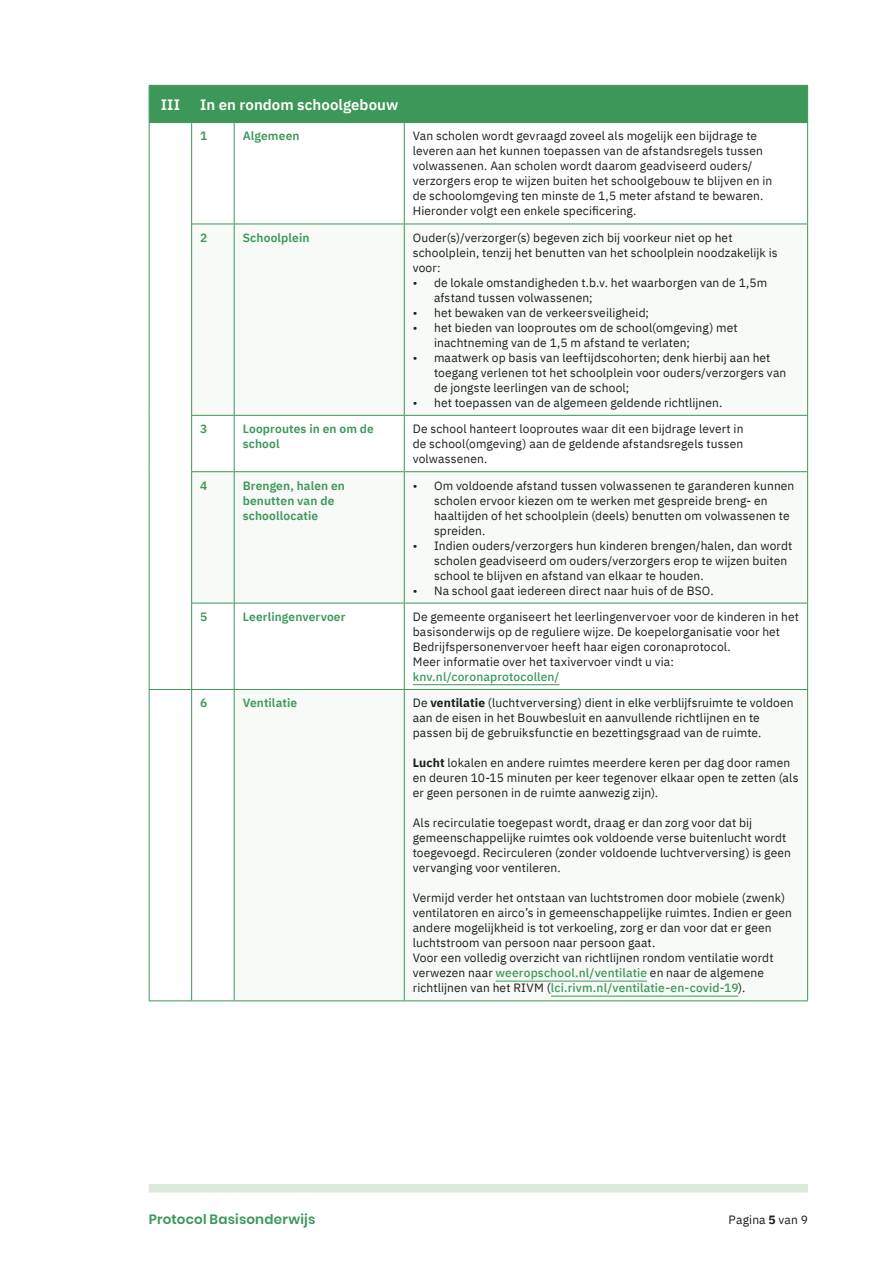
<style>
.page{position:relative;width:893px;height:1263px;background:#fff}
.page>*{position:absolute;margin:0;border:0;box-sizing:border-box;transform-origin:0 0}
.tabel_titel{font:600 15px "IBM Plex Sans";letter-spacing:.005em;color:#fff}
.tabel_nummer{font:600 15px "IBM Plex Sans";color:#fff}
.t1{font:600 13.5px "Poppins";letter-spacing:.015em;color:#3d9758}
.tabel{font:12px/15px "IBM Plex Sans";letter-spacing:.01em;color:#1d1d1b}
.tabel_kopje{font:600 12px/15px "IBM Plex Sans";letter-spacing:.01em;color:#3d9758}
.s1{font-weight:500;color:#3d9758}
.s2{font-weight:700}
</style>
<div class="page">
<div style="left:149px;top:1184px;width:659px;height:8px;background:#dde9dc"></div>
<div style="left:150px;top:86px;width:657px;height:36px;background:#3d9758"></div>
<svg style="left:192px;top:225px;width:615px;height:775px"></svg>
<hr style="left:149px;top:85px;width:43px;height:1px;background:#3d9758">
<hr style="left:149px;top:86px;width:1px;height:36px;background:#3d9758">
<hr style="left:192px;top:85px;width:42px;height:1px;background:#3d9758">
<hr style="left:191px;top:86px;width:1px;height:36px;background:#3d9758">
<hr style="left:234px;top:85px;width:170px;height:1px;background:#3d9758">
<hr style="left:404px;top:85px;width:404px;height:1px;background:#3d9758">
<hr style="left:807px;top:86px;width:1px;height:36px;background:#3d9758">
<hr style="left:149px;top:122px;width:43px;height:1px;background:#3d9758">
<hr style="left:149px;top:123px;width:1px;height:101px;background:#3d9758">
<hr style="left:149px;top:224px;width:1px;height:191px;background:#3d9758">
<hr style="left:149px;top:415px;width:1px;height:57px;background:#3d9758">
<hr style="left:149px;top:472px;width:1px;height:131px;background:#3d9758">
<hr style="left:149px;top:603px;width:1px;height:86px;background:#3d9758">
<hr style="left:149px;top:689px;width:43px;height:1px;background:#3d9758">
<hr style="left:149px;top:690px;width:1px;height:310px;background:#3d9758">
<hr style="left:149px;top:1000px;width:43px;height:1px;background:#3d9758">
<hr style="left:192px;top:122px;width:42px;height:1px;background:#3d9758">
<hr style="left:191px;top:123px;width:1px;height:101px;background:#3d9758">
<hr style="left:234px;top:122px;width:170px;height:1px;background:#3d9758">
<hr style="left:234px;top:123px;width:1px;height:101px;background:#3d9758">
<hr style="left:404px;top:122px;width:404px;height:1px;background:#3d9758">
<hr style="left:404px;top:123px;width:1px;height:101px;background:#3d9758">
<hr style="left:807px;top:123px;width:1px;height:101px;background:#3d9758">
<hr style="left:191px;top:224px;width:43px;height:1px;background:#3d9758">
<hr style="left:191px;top:224px;width:1px;height:191px;background:#3d9758">
<hr style="left:234px;top:224px;width:170px;height:1px;background:#3d9758">
<hr style="left:234px;top:224px;width:1px;height:191px;background:#3d9758">
<hr style="left:404px;top:224px;width:404px;height:1px;background:#3d9758">
<hr style="left:404px;top:224px;width:1px;height:191px;background:#3d9758">
<hr style="left:807px;top:224px;width:1px;height:191px;background:#3d9758">
<hr style="left:191px;top:415px;width:43px;height:1px;background:#3d9758">
<hr style="left:191px;top:416px;width:1px;height:55px;background:#3d9758">
<hr style="left:234px;top:415px;width:170px;height:1px;background:#3d9758">
<hr style="left:234px;top:416px;width:1px;height:55px;background:#3d9758">
<hr style="left:404px;top:415px;width:404px;height:1px;background:#3d9758">
<hr style="left:404px;top:416px;width:1px;height:55px;background:#3d9758">
<hr style="left:807px;top:416px;width:1px;height:55px;background:#3d9758">
<hr style="left:191px;top:471px;width:43px;height:1px;background:#3d9758">
<hr style="left:191px;top:472px;width:1px;height:131px;background:#3d9758">
<hr style="left:234px;top:471px;width:170px;height:1px;background:#3d9758">
<hr style="left:234px;top:472px;width:1px;height:131px;background:#3d9758">
<hr style="left:404px;top:471px;width:404px;height:1px;background:#3d9758">
<hr style="left:404px;top:472px;width:1px;height:131px;background:#3d9758">
<hr style="left:807px;top:472px;width:1px;height:131px;background:#3d9758">
<hr style="left:191px;top:603px;width:43px;height:1px;background:#3d9758">
<hr style="left:191px;top:603px;width:1px;height:86px;background:#3d9758">
<hr style="left:234px;top:603px;width:170px;height:1px;background:#3d9758">
<hr style="left:234px;top:603px;width:1px;height:86px;background:#3d9758">
<hr style="left:404px;top:603px;width:404px;height:1px;background:#3d9758">
<hr style="left:404px;top:603px;width:1px;height:86px;background:#3d9758">
<hr style="left:807px;top:603px;width:1px;height:86px;background:#3d9758">
<hr style="left:192px;top:689px;width:42px;height:1px;background:#3d9758">
<hr style="left:191px;top:690px;width:1px;height:310px;background:#3d9758">
<hr style="left:234px;top:689px;width:170px;height:1px;background:#3d9758">
<hr style="left:234px;top:690px;width:1px;height:310px;background:#3d9758">
<hr style="left:404px;top:689px;width:404px;height:1px;background:#3d9758">
<hr style="left:404px;top:690px;width:1px;height:310px;background:#3d9758">
<hr style="left:807px;top:690px;width:1px;height:310px;background:#3d9758">
<hr style="left:192px;top:1000px;width:42px;height:1px;background:#3d9758">
<hr style="left:234px;top:1000px;width:170px;height:1px;background:#3d9758">
<hr style="left:404px;top:1000px;width:404px;height:1px;background:#3d9758">
<hr style="left:413px;top:684px;width:147px;height:1px;background:#3d9758">
<hr style="left:496px;top:981px;width:151px;height:1px;background:#3d9758">
<hr style="left:551px;top:996px;width:187px;height:1px;background:#3d9758">
<p class="tabel_nummer" style="left:161px;top:93px;width:21px">III</p>
<p class="tabel_titel" style="left:200px;top:93px;width:200px">In en rondom schoolgebouw</p>
<p class="tabel_kopje" style="left:200px;top:128px;width:9px">1</p>
<p class="tabel_kopje" style="left:243px;top:128px;width:58px">Algemeen</p>
<p class="tabel" style="left:413px;top:128px;width:361px">Van scholen wordt gevraagd zoveel als mogelijk een bijdrage te leveren aan het kunnen toepassen van de afstandsregels tussen volwassenen. Aan scholen wordt daarom geadviseerd ouders/ verzorgers erop te wijzen buiten het schoolgebouw te blijven en in de schoolomgeving ten minste de 1,5 meter afstand te bewaren.<br>Hieronder volgt een enkele specificering.</p>
<p class="tabel_kopje" style="left:200px;top:229px;width:9px">2</p>
<p class="tabel_kopje" style="left:243px;top:229px;width:68px">Schoolplein</p>
<p class="tabel" style="left:413px;top:229px;width:366px">Ouder(s)/verzorger(s) begeven zich bij voorkeur niet op het schoolplein, tenzij het benutten van het schoolplein noodzakelijk is voor:</p>
<p class="tabel" style="left:434px;top:274px;width:335px;text-indent:-21px">• de lokale omstandigheden t.b.v. het waarborgen van de 1,5m afstand tussen volwassenen;</p>
<p class="tabel" style="left:413px;top:304px;width:238px">• het bewaken van de verkeersveiligheid;</p>
<p class="tabel" style="left:434px;top:319px;width:305px;text-indent:-21px">• het bieden van looproutes om de school(omgeving) met inachtneming van de 1,5 m afstand te verlaten;</p>
<p class="tabel" style="left:434px;top:349px;width:354px;text-indent:-21px">• maatwerk op basis van leeftijdscohorten; denk hierbij aan het toegang verlenen tot het schoolplein voor ouders/verzorgers van de jongste leerlingen van de school;</p>
<p class="tabel" style="left:413px;top:394px;width:311px">• het toepassen van de algemeen geldende richtlijnen.</p>
<p class="tabel_kopje" style="left:200px;top:420px;width:9px">3</p>
<p class="tabel_kopje" style="left:243px;top:420px;width:133px">Looproutes in en om de school</p>
<p class="tabel" style="left:413px;top:420px;width:332px;text-align:justify">De school hanteert looproutes waar dit een bijdrage levert in de school(omgeving) aan de geldende afstandsregels tussen volwassenen.</p>
<p class="tabel_kopje" style="left:200px;top:477px;width:9px">4</p>
<p class="tabel_kopje" style="left:243px;top:477px;width:104px">Brengen, halen en benutten van de schoollocatie</p>
<p class="tabel" style="left:434px;top:477px;width:362px;text-indent:-21px">• Om voldoende afstand tussen volwassenen te garanderen kunnen scholen ervoor kiezen om te werken met gespreide breng- en haaltijden of het schoolplein (deels) benutten om volwassenen te spreiden.</p>
<p class="tabel" style="left:434px;top:537px;width:360px;text-indent:-21px">• Indien ouders/verzorgers hun kinderen brengen/halen, dan wordt scholen geadviseerd om ouders/verzorgers erop te wijzen buiten school te blijven en afstand van elkaar te houden.</p>
<p class="tabel" style="left:413px;top:582px;width:302px">• Na school gaat iedereen direct naar huis of de BSO.</p>
<p class="tabel_kopje" style="left:200px;top:608px;width:9px">5</p>
<p class="tabel_kopje" style="left:243px;top:608px;width:104px">Leerlingenvervoer</p>
<p class="tabel" style="left:413px;top:608px;width:388px">De gemeente organiseert het leerlingenvervoer voor de kinderen in het basisonderwijs op de reguliere wijze. De koepelorganisatie voor het<br>Bedrijfspersonenvervoer heeft haar eigen coronaprotocol.</p>
<p class="tabel" style="left:413px;top:653px;width:263px">Meer informatie over het taxivervoer vindt u via: <span class="s1">knv.nl/coronaprotocollen/</span></p>
<p class="tabel_kopje" style="left:200px;top:695px;width:9px">6</p>
<p class="tabel_kopje" style="left:243px;top:695px;width:56px">Ventilatie</p>
<p class="tabel" style="left:413px;top:695px;width:382px">De <span class="s2">ventilatie</span> (luchtverversing) dient in elke verblijfsruimte te voldoen aan de eisen in het Bouwbesluit en aanvullende richtlijnen en te passen bij de gebruiksfunctie en bezettingsgraad van de ruimte.</p>
<p class="tabel" style="left:413px;top:755px;width:387px"><span class="s2">Lucht</span> lokalen en andere ruimtes meerdere keren per dag door ramen en deuren 10-15 minuten per keer tegenover elkaar open te zetten (als er geen personen in de ruimte aanwezig zijn).</p>
<p class="tabel" style="left:413px;top:815px;width:380px">Als recirculatie toegepast wordt, draag er dan zorg voor dat bij gemeenschappelijke ruimtes ook voldoende verse buitenlucht wordt toegevoegd. Recirculeren (zonder voldoende luchtverversing) is geen vervanging voor ventileren.</p>
<p class="tabel" style="left:413px;top:890px;width:381px">Vermijd verder het ontstaan van luchtstromen door mobiele (zwenk) ventilatoren en airco’s in gemeenschappelijke ruimtes. Indien er geen andere mogelijkheid is tot verkoeling, zorg er dan voor dat er geen luchtstroom van persoon naar persoon gaat.</p>
<p class="tabel" style="left:413px;top:950px;width:362px">Voor een volledig overzicht van richtlijnen rondom ventilatie wordt verwezen naar <span class="s1">weeropschool.nl/ventilatie</span> en naar de algemene richtlijnen van het RIVM (<span class="s1">lci.rivm.nl/ventilatie-en-covid-19</span>).</p>
<p class="t1" style="left:149px;top:1211px;width:168px">Protocol Basisonderwijs</p>
<p class="tabel" style="left:729px;top:1211px;width:81px">Pagina <span class="s2">5</span> van 9</p>
</div>
